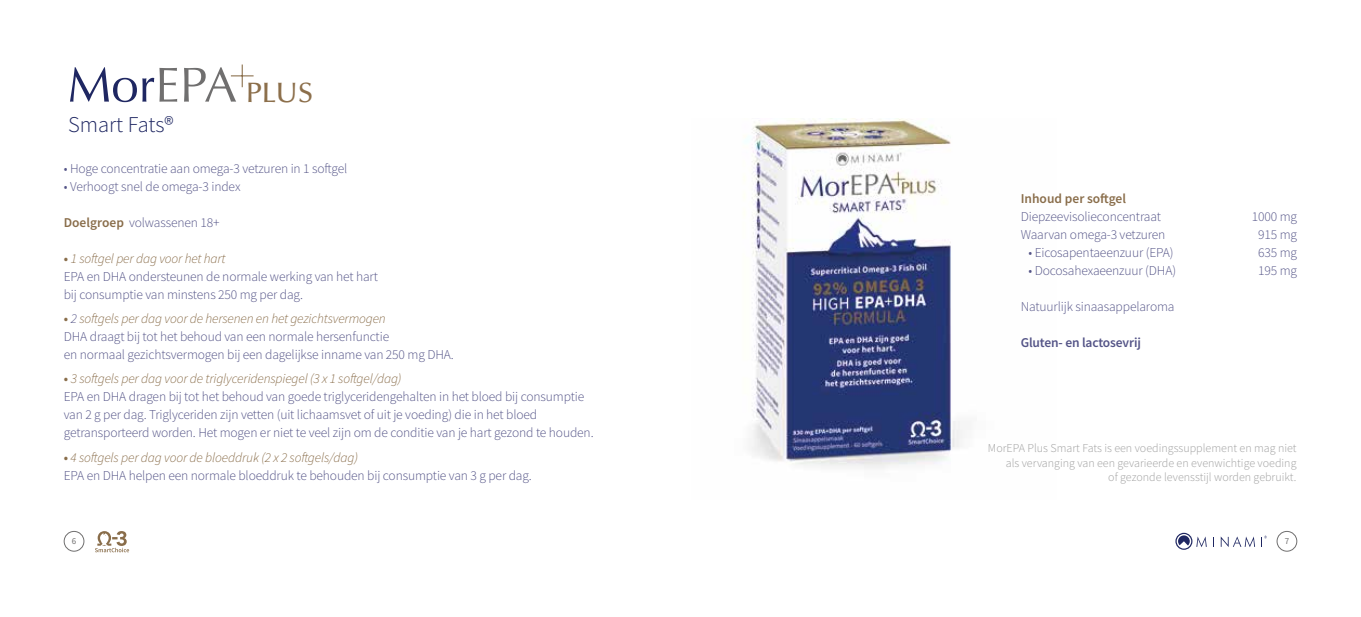
<style>
.page{position:relative;width:1361px;height:617px;background:#fff}
.page>*{position:absolute;margin:0;border:0;box-sizing:border-box;transform-origin:0 0}
.t1{font:500 28.2px "Optima LT Std";color:#8c6f4b}
.t2{font:300 22.5px "Source Sans Pro";color:#1f2762}
.t3{font:300 13.5px/18px "Source Sans Pro";letter-spacing:-.01em;color:#545487}
.t4{font:600 13.5px "Source Sans Pro";letter-spacing:-.01em;color:#545487}
.t5{font:600 13.5px "Source Sans Pro";color:#896d4a}
.t6{font:300 12px/14.4px "Source Sans Pro";color:#9f9f9f;text-align:right}
.t7{font:9px "Source Sans Pro";color:#706f6f}
.s1{font-weight:600;color:#896d4a}
.s2{font-style:italic;color:#896d4a}
.s3{font-style:italic}
</style>
<div class="page">
<div style="left:1276px;top:531px;width:21px;height:20px;border:1px solid #706f6f;border-radius:50%"></div>
<svg style="left:1196px;top:536px;width:10px;height:11px"></svg>
<svg style="left:1220px;top:536px;width:35px;height:11px"></svg>
<svg style="left:1178px;top:535px;width:12px;height:10px"></svg>
<div style="left:1175px;top:532px;width:17px;height:18px;border:1px solid #1f2762;border-radius:50%"></div>
<svg style="left:1261px;top:535px;width:5px;height:11px"></svg>
<div style="left:64px;top:531px;width:20px;height:20px;border:1px solid #706f6f;border-radius:50%"></div>
<svg style="left:95px;top:531px;width:34px;height:21px"></svg>
<img style="left:745px;top:119px;width:218px;height:350px">
<svg style="left:70px;top:67px;width:107px;height:35px"></svg>
<svg style="left:184px;top:64px;width:70px;height:38px"></svg>
<h2 class="t2" style="left:68px;top:110px;width:107px">Smart Fats®</h2>
<h1 class="t1" style="left:246px;top:77px;width:69px">PLUS</h1>
<p class="t3" style="left:64px;top:160px;width:285px">• Hoge concentratie aan omega-3 vetzuren in 1 softgel</p>
<p class="t3" style="left:64px;top:178px;width:178px">• Verhoogt snel de omega-3 index</p>
<p class="t3" style="left:64px;top:214px;width:157px"><span class="s1">Doelgroep</span> volwassenen 18+</p>
<p class="t3" style="left:64px;top:250px;width:316px"><span class="s1">•</span> <span class="s2">1 softgel per dag voor het hart<br></span>EPA en DHA ondersteunen de normale werking van het hart bij consumptie van minstens 250 mg per dag.</p>
<p class="t3" style="left:64px;top:310px;width:391px"><span class="s1">•</span> <span class="s3">2</span> <span class="s2">softgels per dag voor de hersenen en het gezichtsvermogen<br></span>DHA draagt bij tot het behoud van een normale hersenfunctie<br>en normaal gezichtsvermogen bij een dagelijkse inname van 250 mg DHA.</p>
<p class="t3" style="left:64px;top:370px;width:531px"><span class="s1">•</span> <span class="s2">3 softgels per dag voor de triglyceridenspiegel (3 x 1 softgel/dag)<br></span>EPA en DHA dragen bij tot het behoud van goede triglyceridengehalten in het bloed bij consumptie van 2 g per dag. Triglyceriden zijn vetten (uit lichaamsvet of uit je voeding) die in het bloed getransporteerd worden. Het mogen er niet te veel zijn om de conditie van je hart gezond te houden.</p>
<p class="t3" style="left:64px;top:448px;width:469px"><span class="s1">•</span> <span class="s2">4 softgels per dag voor de bloeddruk (2 x 2 softgels/dag)<br></span>EPA en DHA helpen een normale bloeddruk te behouden bij consumptie van 3 g per dag.</p>
<p class="t5" style="left:1020px;top:190px;width:107px">Inhoud per softgel</p>
<p class="t3" style="left:1020px;top:208px;width:142px">Diepzeevisolieconcentraat</p>
<p class="t3" style="left:1252px;top:208px;width:47px">1000 mg</p>
<p class="t3" style="left:1020px;top:226px;width:146px">Waarvan omega-3 vetzuren</p>
<p class="t3" style="left:1258px;top:226px;width:40px">915 mg</p>
<p class="t3" style="left:1028px;top:244px;width:147px">• Eicosapentaeenzuur (EPA)</p>
<p class="t3" style="left:1258px;top:244px;width:40px">635 mg</p>
<p class="t3" style="left:1028px;top:262px;width:149px">• Docosahexaeenzuur (DHA)</p>
<p class="t3" style="left:1258px;top:262px;width:40px">195 mg</p>
<p class="t3" style="left:1020px;top:298px;width:155px">Natuurlijk sinaasappelaroma</p>
<p class="t4" style="left:1020px;top:334px;width:122px">Gluten- en lactosevrij</p>
<p class="t6" style="left:988px;top:441px;width:310px">MorEPA Plus Smart Fats is een voedingssupplement en mag niet als vervanging van een gevarieerde en evenwichtige voeding<br>of gezonde levensstijl worden gebruikt.</p>
<p class="t7" style="left:72px;top:534px;width:6px">6</p>
<p class="t7" style="left:1284px;top:534px;width:6px">7</p>
</div>
